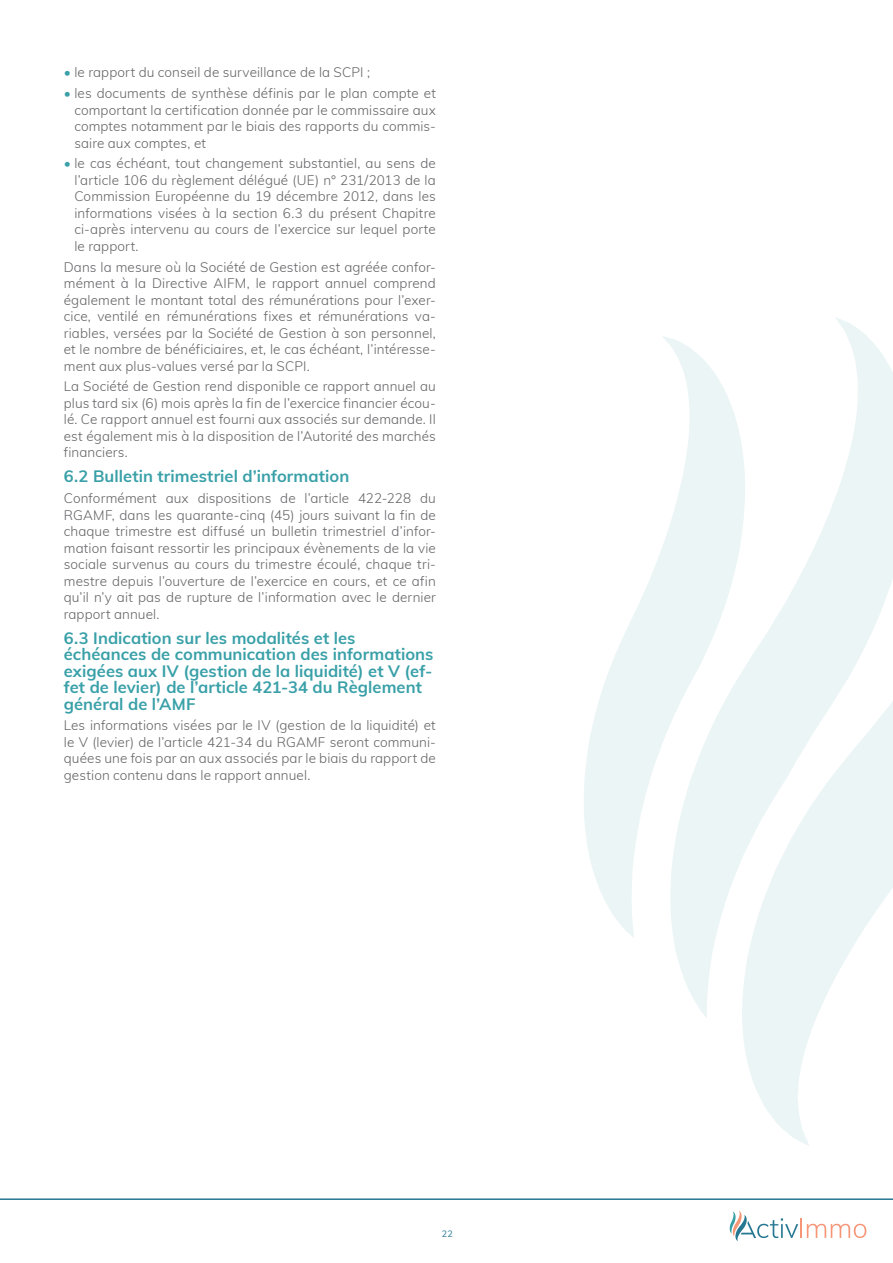
<style>
.page{position:relative;width:893px;height:1263px;background:#fff}
.page>*{position:absolute;margin:0;border:0;box-sizing:border-box;transform-origin:0 0}
.Sous_titre_2{font:700 16.5px/16.5px "Muli";letter-spacing:.005em;color:#39a0a8}
.Corps_de_texte{font:300 13.5px/16.5px "Muli";letter-spacing:.01em;color:#636366;text-align:justify}
.t1{font:9px "Muli";color:#267792}
.s1{color:#39a0a8}
</style>
<div class="page">
<svg style="left:730px;top:1211px;width:136px;height:30px"></svg>
<hr style="left:0;top:1198px;width:893px;height:2px;background:#267792">
<svg style="left:584px;top:336px;width:86px;height:602px"></svg>
<svg style="left:670px;top:317px;width:223px;height:701px;fill:#ebf5f6"></svg>
<svg style="left:742px;top:432px;width:151px;height:714px;fill:#ebf5f6"></svg>
<p class="Corps_de_texte" style="left:64px;top:64px;width:308px"><span class="s1">•</span> le rapport du conseil de surveillance de la SCPI ;</p>
<p class="Corps_de_texte" style="left:74px;top:84px;width:363px;text-indent:-11px"><span class="s1">•</span> les documents de synthèse définis par le plan compte et comportant la certification donnée par le commissaire aux comptes notamment par le biais des rapports du commis&shy;saire aux comptes, et</p>
<p class="Corps_de_texte" style="left:74px;top:155px;width:363px;text-indent:-11px"><span class="s1">•</span> le cas échéant, tout changement substantiel, au sens de l’article 106 du règlement délégué (UE) n° 231/2013 de la Commission Européenne du 19 décembre 2012, dans les informations visées à la section 6.3 du présent Chapitre ci-après intervenu au cours de l’exercice sur lequel porte le rapport.</p>
<p class="Corps_de_texte" style="left:64px;top:258px;width:374px">Dans la mesure où la Société de Gestion est agréée confor&shy;mément à la Directive AIFM, le rapport annuel comprend également le montant total des rémunérations pour l’exer&shy;cice, ventilé en rémunérations fixes et rémunérations va&shy;riables, versées par la Société de Gestion à son personnel, et le nombre de bénéficiaires, et, le cas échéant, l’intéresse&shy;ment aux plus-values versé par la SCPI.</p>
<p class="Corps_de_texte" style="left:64px;top:378px;width:374px">La Société de Gestion rend disponible ce rapport annuel au plus tard six (6) mois après la fin de l’exercice financier écou&shy;lé. Ce rapport annuel est fourni aux associés sur demande. Il est également mis à la disposition de l’Autorité des marchés financiers.</p>
<p class="Sous_titre_2" style="left:64px;top:467px;width:287px">6.2 Bulletin trimestriel d’information</p>
<p class="Corps_de_texte" style="left:64px;top:489px;width:374px">Conformément aux dispositions de l’article 422-228 du RGAMF, dans les quarante-cinq (45) jours suivant la fin de chaque trimestre est diffusé un bulletin trimestriel d’infor&shy;mation faisant ressortir les principaux évènements de la vie sociale survenus au cours du trimestre écoulé, chaque tri&shy;mestre depuis l’ouverture de l’exercice en cours, et ce afin qu’il n’y ait pas de rupture de l’information avec le dernier rapport annuel.</p>
<p class="Sous_titre_2" style="left:64px;top:629px;width:371px">6.3 Indication sur les modalités et les échéances de communication des informations exigées aux IV (gestion de la liquidité) et V (ef&shy;fet de levier) de l’article 421-34 du Règlement général de l’AMF</p>
<p class="Corps_de_texte" style="left:64px;top:717px;width:374px">Les informations visées par le IV (gestion de la liquidité) et le V (levier) de l’article 421-34 du RGAMF seront communi&shy;quées une fois par an aux associés par le biais du rapport de gestion contenu dans le rapport annuel.</p>
<p class="t1" style="left:442px;top:1227px;width:12px">22</p>
</div>
